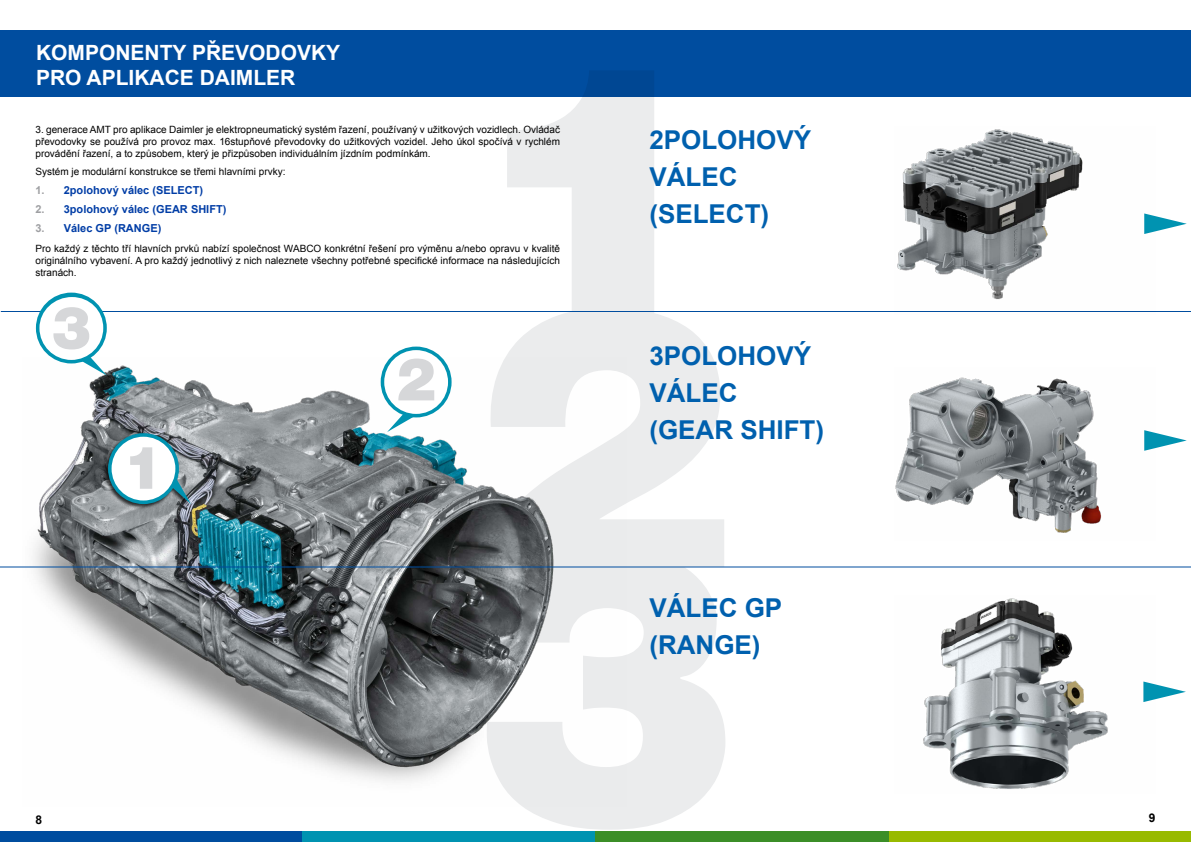
<style>
.page{position:relative;width:1191px;height:842px;background:#fff}
.page>*{position:absolute;margin:0;border:0;box-sizing:border-box;transform-origin:0 0}
.t1{font:700 26px/36.9px "Arial";color:#0060ae}
.t2{font:700 21px/25.2px "Arial";color:#fff}
.t3{font:700 12px "Arial";color:#000}
.t4{font:700 11px "Arial";color:#003da6}
.t5{font:10px/12px "Arial";color:#000;text-align:justify}
.s1{color:#9e9fa2}
</style>
<div class="page">
<div style="left:0;top:831px;width:302px;height:11px;background:#004d9f"></div>
<div style="left:302px;top:831px;width:293px;height:11px;background:#0093b1"></div>
<div style="left:595px;top:831px;width:294px;height:11px;background:#3b8e27"></div>
<div style="left:889px;top:831px;width:302px;height:11px;background:#98ba00"></div>
<div style="left:0;top:30px;width:1191px;height:66px;background:#004d9f"></div>
<svg style="left:505px;top:313px;width:219px;height:234px;fill:#ebeced"></svg>
<svg style="left:507px;top:71px;width:147px;height:275px;fill:#ebeced"></svg>
<svg style="left:524px;top:547px;width:201px;height:283px;fill:#ebeced"></svg>
<img style="left:22px;top:358px;width:605px;height:449px">
<hr style="left:0;top:566px;width:1191px;height:1px;background:#004d9f">
<hr style="left:1px;top:311px;width:1190px;height:1px;background:#004d9f">
<img style="left:0;top:293px;width:553px;height:1px">
<svg style="left:36px;top:293px;width:71px;height:70px"></svg>
<div style="left:39px;top:297px;width:64px;height:63px;background:#fff;border-radius:50%"></div>
<svg style="left:80px;top:356px;width:27px;height:19px"></svg>
<svg style="left:53px;top:307px;width:36px;height:42px"></svg>
<div style="left:103px;top:432px;width:89px;height:77px;background:#000;opacity:.75"></div>
<svg style="left:108px;top:433px;width:71px;height:71px"></svg>
<div style="left:112px;top:437px;width:63px;height:63px;background:#fff;border-radius:50%"></div>
<svg style="left:171px;top:477px;width:20px;height:27px"></svg>
<svg style="left:130px;top:447px;width:22px;height:42px"></svg>
<div style="left:381px;top:347px;width:70px;height:70px;background:#0093b1;border-radius:50%"></div>
<div style="left:384px;top:350px;width:64px;height:64px;background:#fff;border-radius:50%"></div>
<svg style="left:387px;top:412px;width:27px;height:20px"></svg>
<svg style="left:398px;top:358px;width:36px;height:42px"></svg>
<img style="left:897px;top:129px;width:186px;height:171px">
<img style="left:895px;top:377px;width:207px;height:156px">
<img style="left:923px;top:598px;width:185px;height:191px">
<svg style="left:1144px;top:213px;width:42px;height:21px"></svg>
<svg style="left:1144px;top:430px;width:42px;height:21px"></svg>
<svg style="left:1143px;top:681px;width:42px;height:21px"></svg>
<h2 class="t2" style="left:36px;top:40px;width:306px">KOMPONENTY PŘEVODOVKY<br>PRO APLIKACE DAIMLER</h2>
<p class="t5" style="left:35px;top:124px;width:526px">3. generace AMT pro aplikace Daimler je elektropneumatický systém řazení, používaný v užitkových vozidlech. Ovládač převodovky se používá pro provoz max. 16stupňové převodovky do užitkových vozidel. Jeho úkol spočívá v rychlém provádění řazení, a to způsobem, který je přizpůsoben individuálním jízdním podmínkám.</p>
<p class="t5" style="left:35px;top:166px;width:252px">Systém je modulární konstrukce se třemi hlavními prvky:</p>
<p class="t4" style="left:35px;top:183px;width:169px"><span class="s1">1.</span> 2polohový válec (SELECT)</p>
<p class="t4" style="left:35px;top:201px;width:192px"><span class="s1">2.</span> 3polohový válec (GEAR SHIFT)</p>
<p class="t4" style="left:35px;top:220px;width:127px"><span class="s1">3.</span> Válec GP (RANGE)</p>
<p class="t5" style="left:35px;top:243px;width:526px">Pro každý z těchto tří hlavních prvků nabízí společnost WABCO konkrétní řešení pro výměnu a/nebo opravu v kvalitě originálního vybavení. A pro každý jednotlivý z nich naleznete všechny potřebné specifické informace na následujících stranách.</p>
<h1 class="t1" style="left:649px;top:122px;width:163px">2POLOHOVÝ<br>VÁLEC (SELECT)</h1>
<h1 class="t1" style="left:649px;top:338px;width:176px">3POLOHOVÝ<br>VÁLEC (GEAR SHIFT)</h1>
<h1 class="t1" style="left:649px;top:590px;width:134px">VÁLEC GP (RANGE)</h1>
<p class="t3" style="left:35px;top:811px;width:8px">8</p>
<p class="t3" style="left:1148px;top:810px;width:8px">9</p>
</div>
